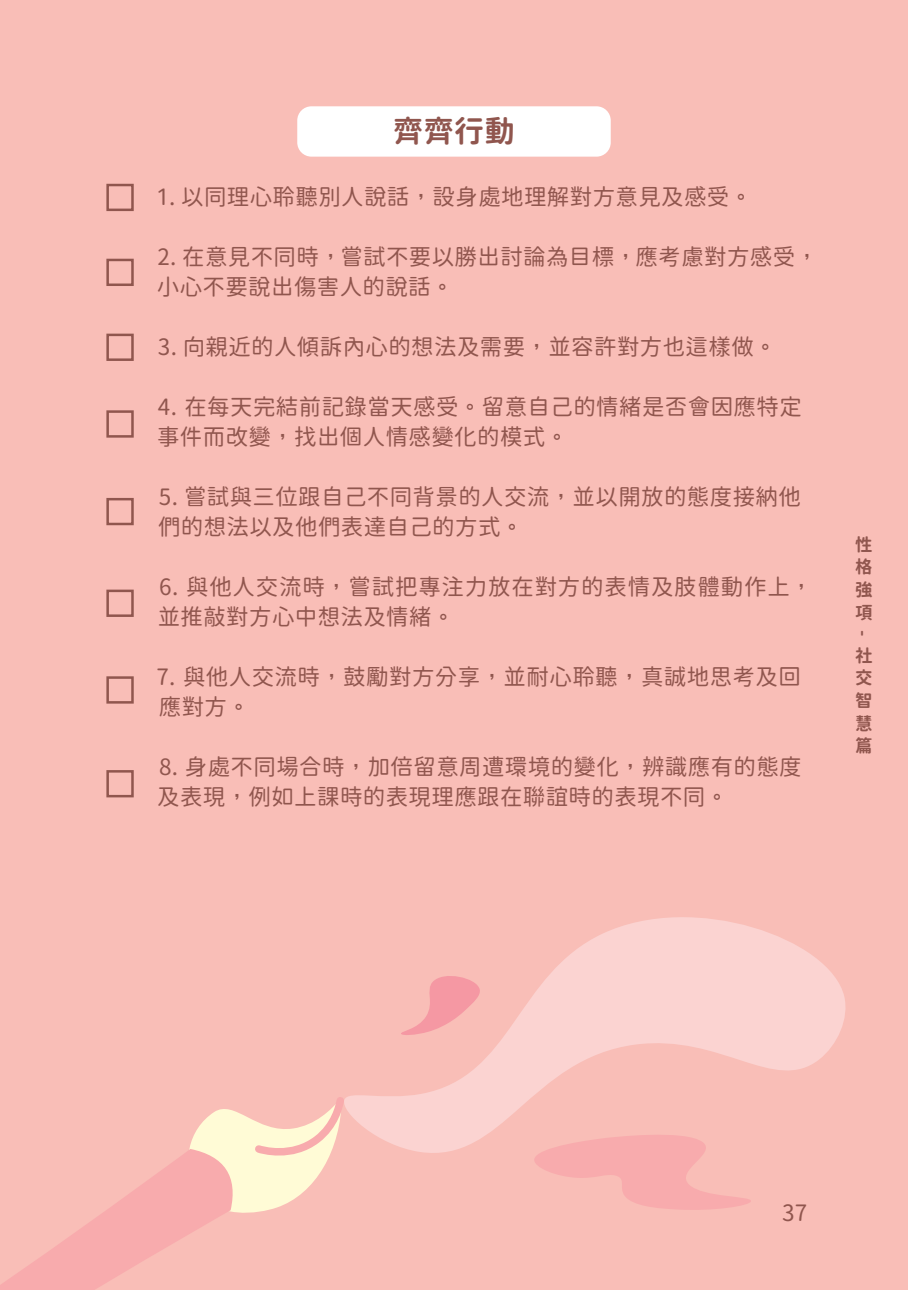
<style>
.page{position:relative;width:908px;height:1290px;background:#fff}
.page>*{position:absolute;margin:0;border:0;box-sizing:border-box;transform-origin:0 0}
.t1{font:30px "Gen Sen Rounded JP B";color:#90564e}
.t2{font:22.5px/30px "Gen Sen Rounded JP R";letter-spacing:.015em;color:#90564e}
.t3{font:22.5px/30px "Gen Sen Rounded JP R";letter-spacing:.035em;color:#90564e}
.t4{font:17.5px/22.8px "Gen Sen Rounded JP B";color:#90564e;text-align:justify}
.s1{font-family:"Li Hei Pro"}
</style>
<div class="page">
<div style="left:0;top:0;width:907px;height:1290px;background:#f9beb7"></div>
<div style="left:297px;top:106px;width:313px;height:51px;background:#fff;border-radius:14px"></div>
<svg style="left:537px;top:1164px;width:213px;height:46px"></svg>
<svg style="left:349px;top:917px;width:497px;height:247px"></svg>
<svg style="left:0;top:1096px;width:349px;height:194px"></svg>
<div style="left:106px;top:184px;width:28px;height:27px;border:2px solid #90564e"></div>
<div style="left:106px;top:259px;width:28px;height:27px;border:2px solid #90564e"></div>
<div style="left:106px;top:334px;width:28px;height:27px;border:2px solid #90564e"></div>
<div style="left:106px;top:410px;width:28px;height:28px;border:2px solid #90564e"></div>
<div style="left:106px;top:498px;width:28px;height:27px;border:2px solid #90564e"></div>
<div style="left:106px;top:590px;width:28px;height:27px;border:2px solid #90564e"></div>
<div style="left:106px;top:676px;width:28px;height:28px;border:2px solid #90564e"></div>
<div style="left:106px;top:770px;width:28px;height:27px;border:2px solid #90564e"></div>
<p class="t1" style="left:393px;top:114px;width:123px">齊齊行動</p>
<p class="t2" style="left:156px;top:183px;width:597px">1. 以同理心聆聽別人說話<span class="s1">，</span>設身處地理解對方意見及感受<span class="s1">。</span></p>
<p class="t2" style="left:157px;top:243px;width:662px">2. 在意見不同時<span class="s1">，</span>嘗試不要以勝出討論為目標<span class="s1">，</span>應考慮對方感受<span class="s1">，</span>小心不要說出傷害人的說話<span class="s1">。</span></p>
<p class="t2" style="left:158px;top:333px;width:620px">3. 向親近的人傾訴內心的想法及需要<span class="s1">，</span>並容許對方也這樣做<span class="s1">。</span></p>
<p class="t2" style="left:157px;top:393px;width:646px">4. 在每天完結前記錄當天感受<span class="s1">。</span>留意自己的情緒是否會因應特定事件而改變<span class="s1">，</span>找出個人情感變化的模式<span class="s1">。</span></p>
<p class="t2" style="left:158px;top:483px;width:644px">5. 嘗試與三位跟自己不同背景的人交流<span class="s1">，</span>並以開放的態度接納他們的想法以及他們表達自己的方式<span class="s1">。</span></p>
<p class="t3" style="left:158px;top:573px;width:656px">6. 與他人交流時<span class="s1">，</span>嘗試把專注力放在對方的表情及肢體動作上<span class="s1">，</span>並推敲對方心中想法及情緒<span class="s1">。</span></p>
<p class="t2" style="left:156px;top:663px;width:645px">7. 與他人交流時<span class="s1">，</span>鼓勵對方分享<span class="s1">，</span>並耐心聆聽<span class="s1">，</span>真誠地思考及回應對方<span class="s1">。</span></p>
<p class="t2" style="left:157px;top:753px;width:646px">8. 身處不同場合時<span class="s1">，</span>加倍留意周遭環境的變化<span class="s1">，</span>辨識應有的態度及表現<span class="s1">，</span>例如上課時的表現理應跟在聯誼時的表現不同<span class="s1">。</span></p>
<p class="t4" style="left:854px;top:533px;width:19px">性格強項</p>
<p class="t4" style="left:874px;top:630px;width:8px;rotate:90deg">-</p>
<p class="t4" style="left:854px;top:644px;width:18px">社交智慧篇</p>
<p class="t2" style="left:781px;top:1198px;width:27px">37</p>
</div>
